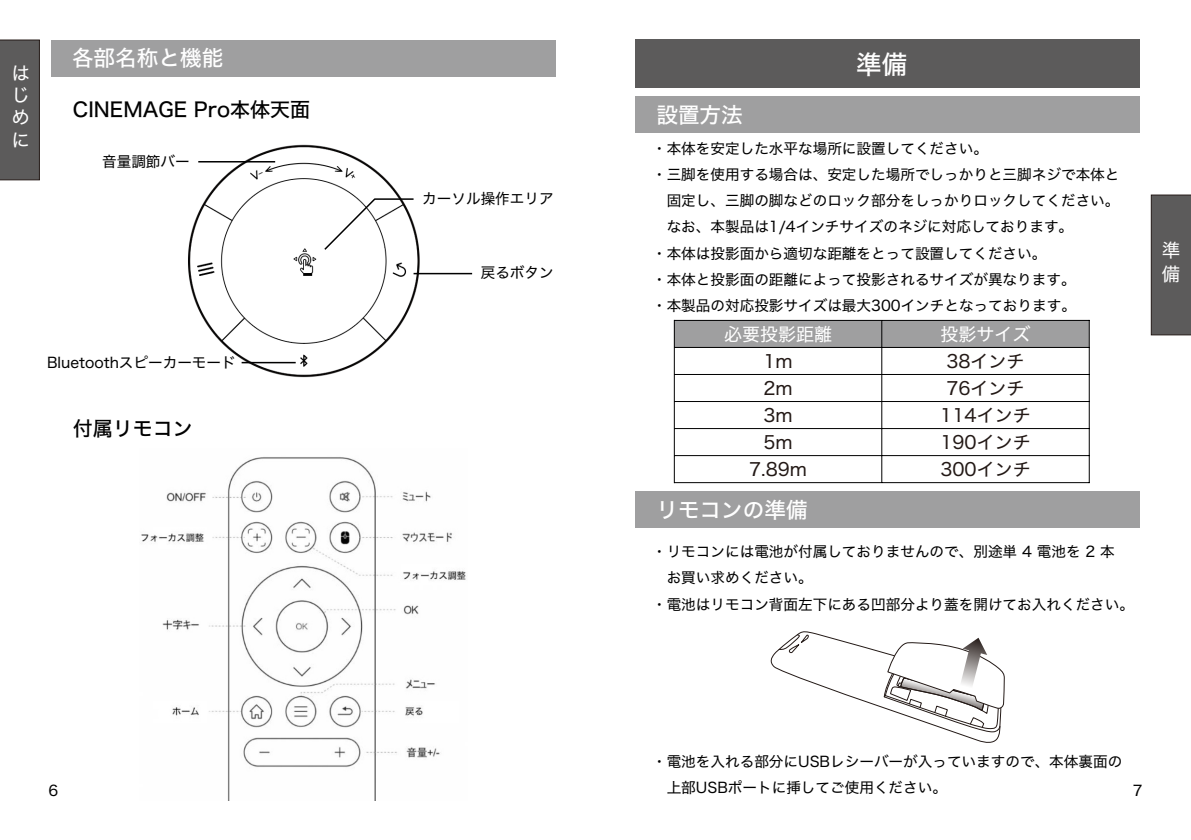
<style>
.page{position:relative;width:1191px;height:840px;background:#fff}
.page>*{position:absolute;margin:0;border:0;box-sizing:border-box;transform-origin:0 0}
.t1{font:25.6px "Hiragino Sans W5";color:#fff}
.t2{font:21.6px "Hiragino Sans W5";color:#fff}
.t3{font:20px "Hiragino Sans W5";color:#000}
.t4{font:18.4px/22.2px "Hiragino Sans W4";color:#fff;text-align:justify}
.t5{font:18px "Hiragino Sans W4";color:#231916}
.t6{font:18px "Hiragino Sans W4";color:#fff}
.t7{font:14.6px/26.2px "Hiragino Sans W4";color:#000}
</style>
<div class="page">
<div style="left:52px;top:40px;width:504px;height:37px;background:#9f9fa0"></div>
<div style="left:0;top:40px;width:40px;height:140px;background:#5c5b5b"></div>
<div style="left:1151px;top:195px;width:40px;height:140px;background:#5c5b5b"></div>
<div style="left:635px;top:96px;width:504px;height:37px;background:#9f9fa0"></div>
<div style="left:635px;top:491px;width:504px;height:37px;background:#9f9fa0"></div>
<div style="left:636px;top:40px;width:503px;height:48px;background:#5c5b5b"></div>
<div style="left:674px;top:320px;width:415px;height:27px;background:#9f9fa0"></div>
<hr style="left:674px;top:320px;width:1px;height:163px;background:#000">
<hr style="left:1088px;top:320px;width:1px;height:163px;background:#000">
<hr style="left:881px;top:320px;width:1px;height:162px;background:#000">
<hr style="left:674px;top:320px;width:415px;height:1px;background:#000">
<hr style="left:674px;top:347px;width:415px;height:1px;background:#000">
<hr style="left:674px;top:374px;width:415px;height:1px;background:#000">
<hr style="left:674px;top:401px;width:415px;height:1px;background:#000">
<hr style="left:674px;top:428px;width:415px;height:1px;background:#000">
<hr style="left:674px;top:455px;width:415px;height:1px;background:#000">
<hr style="left:674px;top:482px;width:415px;height:1px;background:#000">
<svg style="left:770px;top:631px;width:235px;height:112px"></svg>
<img style="left:188px;top:144px;width:270px;height:234px">
<svg style="left:323px;top:197px;width:92px;height:54px"></svg>
<hr style="left:198px;top:161px;width:77px;height:1px;background:#000">
<hr style="left:242px;top:361px;width:54px;height:2px;background:#000">
<hr style="left:413px;top:273px;width:59px;height:1px;background:#000">
<img style="left:141px;top:457px;width:325px;height:342px">
<p class="t4" style="left:11px;top:62px;width:20px">はじめに</p>
<h2 class="t2" style="left:72px;top:47px;width:153px">各部名称と機能</h2>
<h3 class="t3" style="left:73px;top:99px;width:239px">CINEMAGE Pro本体天面</h3>
<p class="t7" style="left:102px;top:148px;width:89px">音量調節バー</p>
<p class="t7" style="left:47px;top:349px;width:190px">Bluetoothスピーカーモード</p>
<h3 class="t3" style="left:73px;top:417px;width:121px">付属リモコン</h3>
<p class="t7" style="left:48px;top:777px;width:11px">6</p>
<p class="t7" style="left:422px;top:185px;width:133px">カーソル操作エリア</p>
<p class="t7" style="left:481px;top:259px;width:74px">戻るボタン</p>
<h2 class="t2" style="left:656px;top:103px;width:88px">設置方法</h2>
<h1 class="t1" style="left:856px;top:51px;width:53px">準備</h1>
<p class="t7" style="left:652px;top:135px;width:337px">・本体を安定した水平な場所に設置してください。</p>
<p class="t7" style="left:652px;top:161px;width:469px">・三脚を使用する場合は、安定した場所でしっかりと三脚ネジで本体と</p>
<p class="t7" style="left:666px;top:187px;width:454px">固定し、三脚の脚などのロック部分をしっかりロックしてください。</p>
<p class="t7" style="left:666px;top:214px;width:408px">なお、本製品は1/4インチサイズのネジに対応しております。</p>
<p class="t7" style="left:652px;top:240px;width:396px">・本体は投影面から適切な距離をとって設置してください。</p>
<p class="t7" style="left:652px;top:266px;width:425px">・本体と投影面の距離によって投影されるサイズが異なります。</p>
<p class="t7" style="left:652px;top:292px;width:425px">・本製品の対応投影サイズは最大300インチとなっております。</p>
<p class="t6" style="left:724px;top:325px;width:109px">必要投影距離</p>
<p class="t6" style="left:940px;top:325px;width:91px">投影サイズ</p>
<p class="t5" style="left:763px;top:352px;width:31px">1m</p>
<p class="t5" style="left:946px;top:352px;width:80px">38インチ</p>
<p class="t5" style="left:763px;top:379px;width:31px">2m</p>
<p class="t5" style="left:946px;top:379px;width:80px">76インチ</p>
<p class="t5" style="left:763px;top:406px;width:31px">3m</p>
<p class="t5" style="left:940px;top:406px;width:92px">114インチ</p>
<p class="t5" style="left:763px;top:433px;width:31px">5m</p>
<p class="t5" style="left:940px;top:433px;width:92px">190インチ</p>
<p class="t5" style="left:749px;top:460px;width:60px">7.89m</p>
<p class="t5" style="left:940px;top:460px;width:92px">300インチ</p>
<h2 class="t2" style="left:656px;top:499px;width:153px">リモコンの準備</h2>
<p class="t7" style="left:652px;top:538px;width:464px">・リモコンには電池が付属しておりませんので、別途単 4 電池を 2 本</p>
<p class="t7" style="left:666px;top:564px;width:147px">お買い求めください。</p>
<p class="t7" style="left:652px;top:590px;width:483px">・電池はリモコン背面左下にある凹部分より蓋を開けてお入れください。</p>
<p class="t4" style="left:1161px;top:238px;width:20px;line-height:24.2px">準備</p>
<p class="t7" style="left:666px;top:748px;width:457px;text-indent:-15px">・電池を入れる部分にUSBレシーバーが入っていますので、本体裏面の上部USBポートに挿してご使用ください。</p>
<p class="t7" style="left:1132px;top:777px;width:11px">7</p>
</div>
